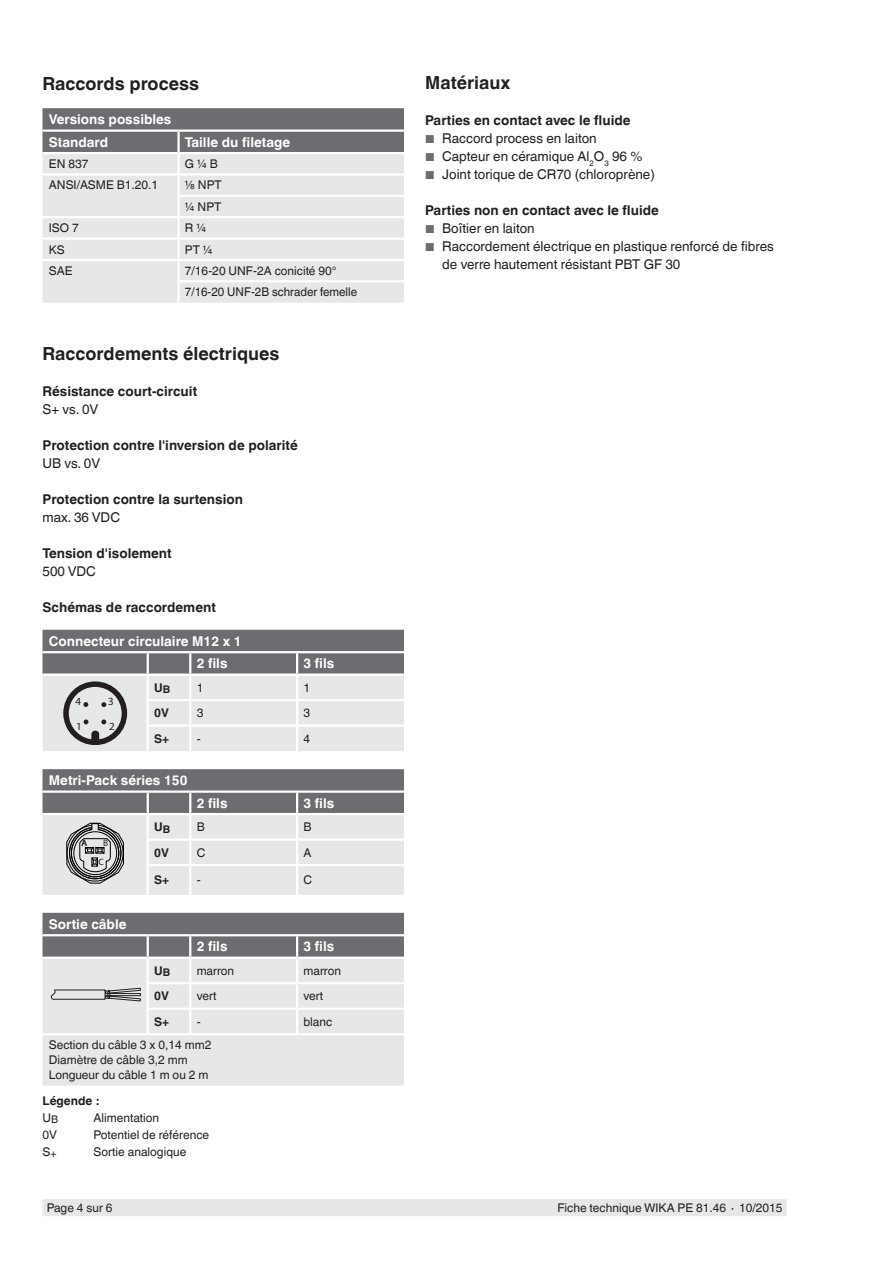
<style>
.page{position:relative;width:893px;height:1263px;background:#fff}
.page>*{position:absolute;margin:0;border:0;box-sizing:border-box;transform-origin:0 0}
.t1{font:700 18px "Helvetica World";color:#231f20}
.t2{font:13.5px/18px "Helvetica World";color:#231f20}
.t3{font:700 13.5px "Helvetica World";color:#231f20}
.t4{font:700 13.5px/22.5px "Helvetica World";color:#fff}
.t5{font:12px/21.3px "Helvetica World";color:#231f20}
.t6{font:700 12px/17.1px "Helvetica World";color:#231f20}
.t7{font:10.95px "Myriad Pro";color:#231f20}
.t8{font:9.3px/18.9px "Myriad Pro";color:#231f20;text-align:center}
.s1{font-weight:400}
.s2{font-size:11.55px;color:#6c6d70}
</style>
<div class="page">
<div style="left:43px;top:1199px;width:744px;height:17px;background:#e6e7e9"></div>
<div style="left:43px;top:108px;width:361px;height:44px;background:#6c6d70"></div>
<div style="left:43px;top:154px;width:361px;height:149px;background:#e6e7e9"></div>
<hr style="left:43px;top:130px;width:136px;height:2px;background:#fff">
<hr style="left:179px;top:130px;width:225px;height:2px;background:#fff">
<hr style="left:177px;top:132px;width:3px;height:20px;background:#fff">
<hr style="left:177px;top:154px;width:3px;height:19px;background:#fff">
<hr style="left:43px;top:173px;width:136px;height:3px;background:#fff">
<hr style="left:179px;top:173px;width:225px;height:3px;background:#fff">
<hr style="left:177px;top:176px;width:3px;height:19px;background:#fff">
<hr style="left:177px;top:195px;width:227px;height:2px;background:#fff">
<hr style="left:177px;top:197px;width:3px;height:19px;background:#fff">
<hr style="left:43px;top:216px;width:136px;height:2px;background:#fff">
<hr style="left:179px;top:216px;width:225px;height:2px;background:#fff">
<hr style="left:177px;top:218px;width:3px;height:19px;background:#fff">
<hr style="left:43px;top:237px;width:136px;height:3px;background:#fff">
<hr style="left:179px;top:237px;width:225px;height:3px;background:#fff">
<hr style="left:177px;top:240px;width:3px;height:19px;background:#fff">
<hr style="left:43px;top:259px;width:136px;height:2px;background:#fff">
<hr style="left:179px;top:259px;width:225px;height:2px;background:#fff">
<hr style="left:177px;top:261px;width:3px;height:19px;background:#fff">
<hr style="left:177px;top:280px;width:227px;height:2px;background:#fff">
<hr style="left:177px;top:282px;width:3px;height:21px;background:#fff">
<svg style="left:43px;top:630px;width:361px;height:121px;background:#babbbd"></svg>
<svg style="left:43px;top:769px;width:361px;height:126px;background:#babbbd"></svg>
<div style="left:43px;top:913px;width:361px;height:43px;background:#6c6d70"></div>
<div style="left:43px;top:959px;width:361px;height:126px;background:#e6e7e9"></div>
<hr style="left:43px;top:934px;width:105px;height:2px;background:#fff">
<hr style="left:148px;top:934px;width:42px;height:2px;background:#fff">
<hr style="left:147px;top:936px;width:2px;height:20px;background:#fff">
<hr style="left:190px;top:934px;width:107px;height:2px;background:#fff">
<hr style="left:189px;top:936px;width:2px;height:20px;background:#fff">
<hr style="left:297px;top:934px;width:107px;height:2px;background:#fff">
<hr style="left:296px;top:936px;width:2px;height:20px;background:#fff">
<hr style="left:147px;top:959px;width:2px;height:23px;background:#fff">
<hr style="left:189px;top:959px;width:2px;height:23px;background:#fff">
<hr style="left:296px;top:959px;width:2px;height:23px;background:#fff">
<hr style="left:147px;top:982px;width:43px;height:2px;background:#fff">
<hr style="left:147px;top:984px;width:2px;height:23px;background:#fff">
<hr style="left:190px;top:982px;width:107px;height:2px;background:#fff">
<hr style="left:189px;top:984px;width:2px;height:23px;background:#fff">
<hr style="left:297px;top:982px;width:107px;height:2px;background:#fff">
<hr style="left:296px;top:984px;width:2px;height:23px;background:#fff">
<hr style="left:147px;top:1007px;width:43px;height:3px;background:#fff">
<hr style="left:147px;top:1010px;width:2px;height:23px;background:#fff">
<hr style="left:190px;top:1007px;width:107px;height:3px;background:#fff">
<hr style="left:189px;top:1010px;width:2px;height:23px;background:#fff">
<hr style="left:297px;top:1007px;width:107px;height:3px;background:#fff">
<hr style="left:296px;top:1010px;width:2px;height:23px;background:#fff">
<hr style="left:43px;top:1033px;width:105px;height:2px;background:#fff">
<hr style="left:148px;top:1033px;width:42px;height:2px;background:#fff">
<hr style="left:190px;top:1033px;width:107px;height:2px;background:#fff">
<hr style="left:297px;top:1033px;width:107px;height:2px;background:#fff">
<svg style="left:49px;top:987px;width:92px;height:18px;background:#bdbdbf"></svg>
<h1 class="t1" style="left:43px;top:73px;width:158px">Raccords process</h1>
<p class="t4" style="left:49px;top:108px;width:124px">Versions possibles<br>Standard</p>
<p class="t4" style="left:185px;top:131px;width:107px">Taille du filetage</p>
<p class="t5" style="left:49px;top:153px;width:41px">EN 837</p>
<p class="t5" style="left:185px;top:153px;width:34px">G ¼ B</p>
<p class="t5" style="left:49px;top:175px;width:111px">ANSI/ASME B1.20.1</p>
<p class="t5" style="left:185px;top:175px;width:38px">⅛ NPT ¼ NPT</p>
<p class="t5" style="left:49px;top:217px;width:31px">ISO 7</p>
<p class="t5" style="left:185px;top:217px;width:23px">R ¼</p>
<p class="t5" style="left:49px;top:239px;width:17px">KS</p>
<p class="t5" style="left:185px;top:239px;width:29px">PT ¼</p>
<p class="t5" style="left:49px;top:260px;width:25px">SAE</p>
<p class="t5" style="left:185px;top:260px;width:174px">7/16-20 UNF-2A conicité 90°<br>7/16-20 UNF-2B schrader femelle</p>
<h1 class="t1" style="left:43px;top:343px;width:239px">Raccordements électriques</h1>
<p class="t3" style="left:43px;top:383px;width:156px">Résistance court-circuit</p>
<p class="t2" style="left:43px;top:400px;width:57px">S+ vs. 0V</p>
<p class="t3" style="left:43px;top:437px;width:257px">Protection contre l'inversion de polarité</p>
<p class="t2" style="left:43px;top:454px;width:59px">UB vs. 0V</p>
<p class="t3" style="left:43px;top:491px;width:202px">Protection contre la surtension</p>
<p class="t2" style="left:43px;top:508px;width:79px">max. 36 VDC</p>
<p class="t3" style="left:43px;top:545px;width:131px">Tension d'isolement</p>
<p class="t2" style="left:43px;top:562px;width:55px">500 VDC</p>
<p class="t3" style="left:43px;top:599px;width:175px">Schémas de raccordement</p>
<p class="t4" style="left:197px;top:630px;width:47px;text-indent:-148px">Connecteur circulaire M12 x 1<br>2 fils</p>
<p class="t4" style="left:303px;top:652px;width:32px">3 fils</p>
<p class="t6" style="left:154px;top:679px;width:18px">U<sub>B</sub></p>
<p class="t5" style="left:197px;top:677px;width:8px">1</p>
<p class="t5" style="left:303px;top:677px;width:8px">1</p>
<p class="t6" style="left:154px;top:704px;width:16px">0V</p>
<p class="t5" style="left:197px;top:702px;width:8px">3</p>
<p class="t5" style="left:303px;top:702px;width:8px">3</p>
<p class="t6" style="left:154px;top:730px;width:17px">S+</p>
<p class="t5" style="left:197px;top:728px;width:5px">-</p>
<p class="t5" style="left:303px;top:728px;width:8px">4</p>
<p class="t4" style="left:49px;top:769px;width:140px">Metri-Pack séries 150</p>
<p class="t4" style="left:197px;top:792px;width:32px">2 fils</p>
<p class="t4" style="left:303px;top:792px;width:32px">3 fils</p>
<p class="t8" style="left:82px;top:833px;width:7px">A</p>
<p class="t8" style="left:98px;top:833px;width:11px">B<br>C</p>
<p class="t7" style="left:75px;top:694px;width:7px">4</p>
<p class="t7" style="left:108px;top:694px;width:7px">3</p>
<p class="t7" style="left:76px;top:719px;width:7px">1</p>
<p class="t7" style="left:109px;top:719px;width:7px">2</p>
<p class="t6" style="left:154px;top:818px;width:18px">U<sub>B</sub></p>
<p class="t5" style="left:197px;top:816px;width:10px">B</p>
<p class="t5" style="left:303px;top:816px;width:10px">B</p>
<p class="t6" style="left:154px;top:844px;width:16px">0V</p>
<p class="t5" style="left:197px;top:842px;width:10px">C</p>
<p class="t5" style="left:303px;top:842px;width:10px">A</p>
<p class="t6" style="left:154px;top:871px;width:17px">S+</p>
<p class="t5" style="left:197px;top:869px;width:5px">-</p>
<p class="t5" style="left:303px;top:869px;width:10px">C</p>
<p class="t4" style="left:49px;top:913px;width:79px">Sortie câble</p>
<p class="t4" style="left:197px;top:935px;width:32px">2 fils</p>
<p class="t4" style="left:303px;top:935px;width:32px">3 fils</p>
<p class="t6" style="left:154px;top:962px;width:18px">U<sub>B</sub></p>
<p class="t5" style="left:197px;top:960px;width:39px">marron</p>
<p class="t5" style="left:303px;top:960px;width:39px">marron</p>
<p class="t6" style="left:154px;top:987px;width:16px">0V</p>
<p class="t5" style="left:197px;top:985px;width:21px">vert</p>
<p class="t5" style="left:303px;top:985px;width:21px">vert</p>
<p class="t6" style="left:154px;top:1013px;width:17px">S+</p>
<p class="t5" style="left:197px;top:1011px;width:5px">-</p>
<p class="t5" style="left:303px;top:1011px;width:30px">blanc</p>
<p class="t5" style="left:49px;top:1037px;width:164px;line-height:15px">Section du câble 3 x 0,14 mm2<br>Diamètre de câble 3,2 mm<br>Longueur du câble 1 m ou 2 m</p>
<p class="t6" style="left:43px;top:1092px;width:58px">Légende :<br><span class="s1">U</span><sub>B</sub></p>
<p class="t5" style="left:94px;top:1107px;width:67px">Alimentation</p>
<p class="t5" style="left:43px;top:1124px;width:16px">0V</p>
<p class="t5" style="left:94px;top:1124px;width:117px">Potentiel de référence</p>
<p class="t5" style="left:43px;top:1141px;width:16px">S<sub>+</sub></p>
<p class="t5" style="left:94px;top:1141px;width:94px">Sortie analogique</p>
<h1 class="t1" style="left:425px;top:73px;width:87px">Matériaux</h1>
<p class="t3" style="left:425px;top:113px;width:207px">Parties en contact avec le fluide</p>
<p class="t2" style="left:425px;top:130px;width:173px"><span class="s2">■</span> Raccord process en laiton</p>
<p class="t2" style="left:425px;top:148px;width:219px"><span class="s2">■</span> Capteur en céramique Al<sub>2</sub>O<sub>3</sub> 96 %</p>
<p class="t2" style="left:425px;top:166px;width:231px"><span class="s2">■</span> Joint torique de CR70 (chloroprène)</p>
<p class="t3" style="left:425px;top:203px;width:235px">Parties non en contact avec le fluide</p>
<p class="t2" style="left:425px;top:220px;width:111px"><span class="s2">■</span> Boîtier en laiton</p>
<p class="t2" style="left:442px;top:238px;width:333px;text-indent:-17px"><span class="s2">■</span> Raccordement électrique en plastique renforcé de fibres de verre hautement résistant PBT GF 30</p>
<p class="t5" style="left:47px;top:1197px;width:67px">Page 4 sur 6</p>
<p class="t5" style="left:557px;top:1197px;width:226px">Fiche technique WIKA PE 81.46 ∙ 10/2015</p>
</div>
